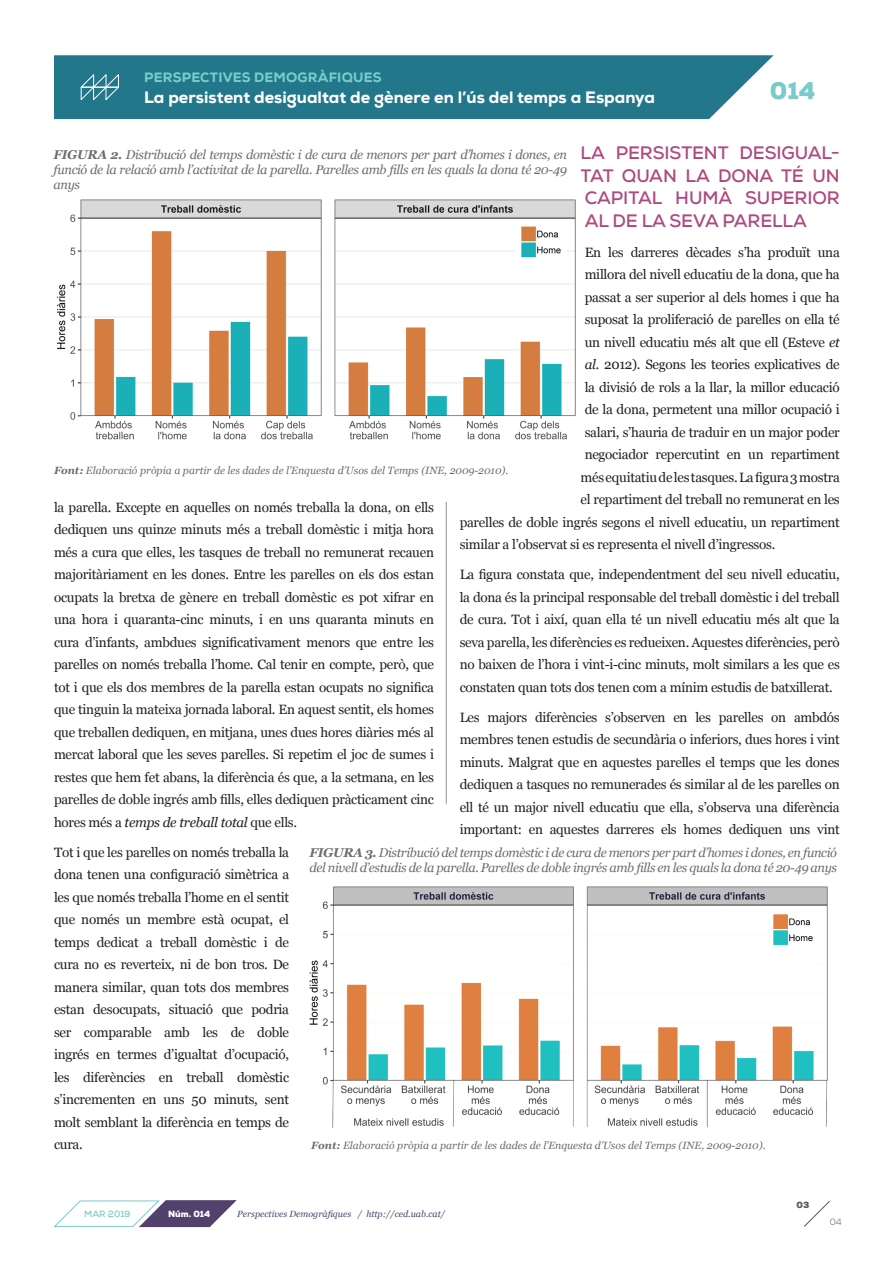
<style>
.page{position:relative;width:893px;height:1263px;background:#fff}
.page>*{position:absolute;margin:0;border:0;box-sizing:border-box;transform-origin:0 0}
.t1{font:900 24.15px "Nexa";color:#79ccc9}
._1{font:700 18px/22.5px "Nexa";letter-spacing:-.005em;color:#ad4a80;text-align:justify}
.t2{font:800 16.5px "Nexa";color:#fff}
._1-2{font:13.5px/22.5px "Georgia";letter-spacing:-.02em;color:#231f20;text-align:justify}
.t3{font:800 13.5px "Nexa";letter-spacing:.015em;color:#79ccc9}
.Título_foto{font:italic 12.75px/15px "Georgia";letter-spacing:-.025em;color:#6c6d70;text-align:justify}
.Título_foto-2{font:italic 10.5px "Georgia";color:#6c6d70}
.Texto_cursiva_SUBIND{font:italic 9px "Georgia";color:#51416c}
.Texto_pequeño{font:700 9px "Nexa";color:#79ccc9}
.t4{font:900 9px "Nexa";color:#fff}
.t5{font:900 9px "Nexa";color:#57585a}
.t6{font:300 9px "Nexa";color:#57585a}
.s1{font-style:italic}
.s2{font-weight:700}
</style>
<div class="page">
<img style="left:57px;top:199px;width:519px;height:241px">
<hr style="left:446px;top:502px;width:1px;height:302px;background:#231f20">
<img style="left:309px;top:886px;width:519px;height:242px">
<div style="left:54px;top:55px;width:720px;height:64px;background:#22788a"></div>
<svg style="left:79px;top:73px;width:41px;height:28px"></svg>
<svg style="left:53px;top:1200px;width:184px;height:28px"></svg>
<svg style="left:804px;top:1201px;width:26px;height:26px"></svg>
<p class="t3" style="left:144px;top:69px;width:239px">PERSPECTIVES DEMOGRÀFIQUES</p>
<p class="t2" style="left:144px;top:87px;width:512px">La persistent desigualtat de gènere en l’ús del temps a Espanya</p>
<p class="t1" style="left:770px;top:75px;width:47px">014</p>
<p class="_1" style="left:580px;top:142px;width:261px">LA PERSISTENT DESIGUAL-TAT QUAN LA DONA TÉ UN CAPITAL HUMÀ SUPERIOR AL DE LA SEVA PARELLA</p>
<p class="_1-2" style="left:585px;top:241px;width:257px">En les darreres dècades s’ha produït una</p>
<p class="_1-2" style="left:585px;top:263px;width:257px">millora del nivell educatiu de la dona, que ha</p>
<p class="_1-2" style="left:585px;top:286px;width:257px">passat a ser superior al dels homes i que ha</p>
<p class="_1-2" style="left:585px;top:308px;width:257px">suposat la proliferació de parelles on ella té</p>
<p class="_1-2" style="left:585px;top:331px;width:257px">un nivell educatiu més alt que ell (Esteve <span class="s1">et</span></p>
<p class="_1-2" style="left:585px;top:353px;width:257px"><span class="s1">al.</span> 2012). Segons les teories explicatives de</p>
<p class="_1-2" style="left:585px;top:376px;width:257px">la divisió de rols a la llar, la millor educació</p>
<p class="_1-2" style="left:585px;top:398px;width:257px">de la dona, permetent una millor ocupació i</p>
<p class="_1-2" style="left:585px;top:421px;width:257px">salari, s’hauria de traduir en un major poder</p>
<p class="_1-2" style="left:585px;top:443px;width:257px">negociador repercutint en un repartiment</p>
<p class="_1-2" style="left:580px;top:466px;width:261px">més equitatiu de les tasques. La figura 3 mostra</p>
<p class="_1-2" style="left:580px;top:488px;width:261px">el repartiment del treball no remunerat en les</p>
<p class="_1-2" style="left:460px;top:511px;width:382px">parelles de doble ingrés segons el nivell educatiu, un repartiment</p>
<p class="_1-2" style="left:460px;top:533px;width:317px">similar a l’observat si es representa el nivell d’ingressos.</p>
<p class="_1-2" style="left:460px;top:563px;width:382px">La figura constata que, independentment del seu nivell educatiu, la dona és la principal responsable del treball domèstic i del treball de cura. Tot i així, quan ella té un nivell educatiu més alt que la seva parella, les diferències es redueixen. Aquestes diferències, però no baixen de l’hora i vint-i-cinc minuts, molt similars a les que es constaten quan tots dos tenen com a mínim estudis de batxillerat.</p>
<p class="_1-2" style="left:460px;top:706px;width:382px">Les majors diferències s’observen en les parelles on ambdós membres tenen estudis de secundària o inferiors, dues hores i vint minuts. Malgrat que en aquestes parelles el temps que les dones dediquen a tasques no remunerades és similar al de les parelles on ell té un major nivell educatiu que ella, s’observa una diferència important: en aquestes darreres els homes dediquen uns vint</p>
<p class="Título_foto" style="left:54px;top:147px;width:515px"><span class="s2">FIGURA 2.</span> Distribució del temps domèstic i de cura de menors per part d’homes i dones, en funció de la relació amb l’activitat de la parella. Parelles amb fills en les quals la dona té 20-49 anys</p>
<p class="Título_foto-2" style="left:54px;top:464px;width:456px"><span class="s2">Font:</span> Elaboració pròpia a partir de les dades de l’Enquesta d’Usos del Temps (INE, 2009-2010).</p>
<p class="_1-2" style="left:54px;top:496px;width:382px">la parella. Excepte en aquelles on només treballa la dona, on ells dediquen uns quinze minuts més a treball domèstic i mitja hora més a cura que elles, les tasques de treball no remunerat recauen majoritàriament en les dones. Entre les parelles on els dos estan ocupats la bretxa de gènere en treball domèstic es pot xifrar en una hora i quaranta-cinc minuts, i en uns quaranta minuts en cura d’infants, ambdues significativament menors que entre les parelles on només treballa l’home. Cal tenir en compte, però, que tot i que els dos membres de la parella estan ocupats no significa que tinguin la mateixa jornada laboral. En aquest sentit, els homes que treballen dediquen, en mitjana, unes dues hores diàries més al mercat laboral que les seves parelles. Si repetim el joc de sumes i restes que hem fet abans, la diferència és que, a la setmana, en les parelles de doble ingrés amb fills, elles dediquen pràcticament cinc hores més a <span class="s1">temps de treball total</span> que ells.</p>
<p class="_1-2" style="left:54px;top:841px;width:237px">Tot i que les parelles on només treballa la dona tenen una configuració simètrica a les que només treballa l’home en el sentit que només un membre està ocupat, el temps dedicat a treball domèstic i de cura no es reverteix, ni de bon tros. De manera similar, quan tots dos membres estan desocupats, situació que podria ser comparable amb les de doble ingrés en termes d’igualtat d’ocupació, les diferències en treball domèstic s’incrementen en uns 50 minuts, sent molt semblant la diferència en temps de cura.</p>
<p class="Título_foto" style="left:309px;top:845px;width:529px"><span class="s2">FIGURA 3.</span> Distribució del temps domèstic i de cura de menors per part d’homes i dones, en funció del nivell d’estudis de la parella. Parelles de doble ingrés amb fills en les quals la dona té 20-49 anys</p>
<p class="Título_foto-2" style="left:311px;top:1139px;width:456px"><span class="s2">Font:</span> Elaboració pròpia a partir de les dades de l’Enquesta d’Usos del Temps (INE, 2009-2010).</p>
<p class="Texto_pequeño" style="left:84px;top:1208px;width:48px">MAR 2019</p>
<p class="t4" style="left:168px;top:1208px;width:44px">Núm. 014</p>
<p class="Texto_cursiva_SUBIND" style="left:237px;top:1208px;width:209px">Perspectives Demogràfiques / http://ced.uab.cat/</p>
<p class="t5" style="left:797px;top:1198px;width:14px">03</p>
<p class="t6" style="left:830px;top:1216px;width:13px">04</p>
</div>
